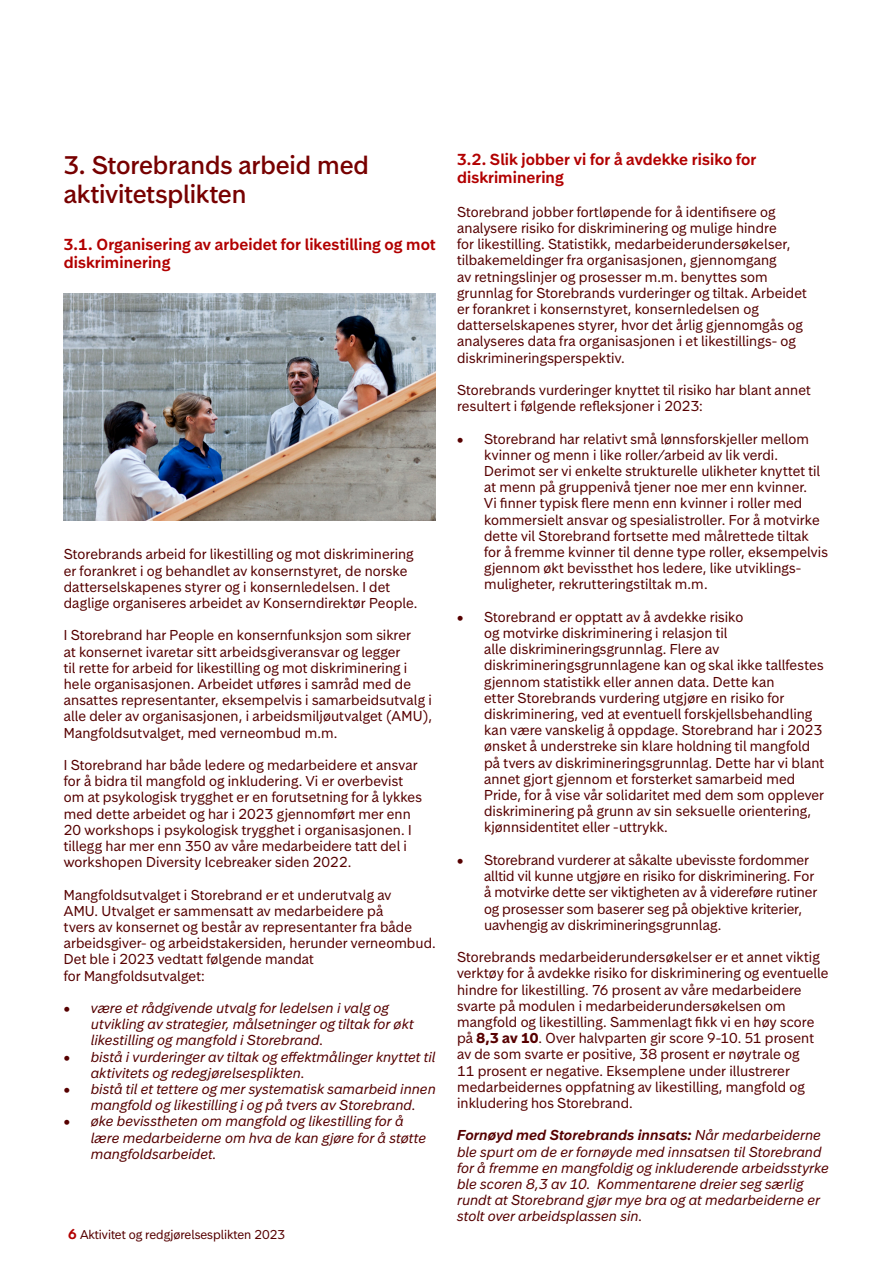
<style>
.page{position:relative;width:893px;height:1263px;background:#fff}
.page>*{position:absolute;margin:0;border:0;box-sizing:border-box;transform-origin:0 0}
.Body_text_extra_dark_red_-_9pt{font:500 24px/28.8px "Storebrand Text";letter-spacing:-.005em;color:#700}
.Sub1_body_text_red_-_10pt{font:600 15px/18px "Storebrand Text";letter-spacing:.005em;color:#b20000}
.Body_text_extra_dark_red_-_9pt-2{font:13.5px/16.2px "Storebrand Text";letter-spacing:.005em;color:#560000}
.Body_text_extra_dark_red_-_9pt-3{font:italic 13.5px/16.2px "Storebrand Text";letter-spacing:.005em;color:#560000}
.Sub1_body_text_red_-_10pt-2{font:13.5px/16.2px "Storebrand Text";letter-spacing:.005em;color:#560000}
.t1{font:12px "Storebrand Text";color:#560000}
.s1{font-weight:600;font-size:13.5px;color:#b20000}
.s2{font-weight:700}
.s3{font-weight:600}
</style>
<div class="page">
<img style="left:64px;top:293px;width:372px;height:228px">
<p class="Body_text_extra_dark_red_-_9pt" style="left:64px;top:150px;width:307px">3. Storebrands arbeid med aktivitetsplikten</p>
<p class="Sub1_body_text_red_-_10pt" style="left:64px;top:235px;width:373px">3.1. Organisering av arbeidet for likestilling og mot diskriminering</p>
<p class="Sub1_body_text_red_-_10pt-2" style="left:64px;top:546px;width:355px">Storebrands arbeid for likestilling og mot diskriminering er forankret i og behandlet av konsernstyret, de norske datterselskapenes styrer og i konsernledelsen. I det daglige organiseres arbeidet av Konserndirektør People.</p>
<p class="Body_text_extra_dark_red_-_9pt-2" style="left:64px;top:627px;width:370px">I Storebrand har People en konsernfunksjon som sikrer<br>at konsernet ivaretar sitt arbeidsgiveransvar og legger<br>til rette for arbeid for likestilling og mot diskriminering i hele organisasjonen. Arbeidet utføres i samråd med de ansattes representanter, eksempelvis i samarbeidsutvalg i alle deler av organisasjonen, i arbeidsmiljøutvalget (AMU), Mangfoldsutvalget, med verneombud m.m.</p>
<p class="Body_text_extra_dark_red_-_9pt-2" style="left:64px;top:757px;width:360px">I Storebrand har både ledere og medarbeidere et ansvar for å bidra til mangfold og inkludering. Vi er overbevist om at psykologisk trygghet er en forutsetning for å lykkes med dette arbeidet og har i 2023 gjennomført mer enn 20 workshops i psykologisk trygghet i organisasjonen. I tillegg har mer enn 350 av våre medarbeidere tatt del i workshopen Diversity Icebreaker siden 2022.</p>
<p class="Body_text_extra_dark_red_-_9pt-2" style="left:64px;top:886px;width:374px">Mangfoldsutvalget i Storebrand er et underutvalg av<br>AMU. Utvalget er sammensatt av medarbeidere på<br>tvers av konsernet og består av representanter fra både arbeidsgiver- og arbeidstakersiden, herunder verneombud.<br>Det ble i 2023 vedtatt følgende mandat<br>for Mangfoldsutvalget:</p>
<p class="Body_text_extra_dark_red_-_9pt-3" style="left:91px;top:1000px;width:324px;text-indent:-27px">• være et rådgivende utvalg for ledelsen i valg og utvikling av strategier, målsetninger og tiltak for økt likestilling og mangfold i Storebrand.</p>
<p class="Body_text_extra_dark_red_-_9pt-3" style="left:91px;top:1048px;width:346px;text-indent:-27px">• bistå i vurderinger av tiltak og effektmålinger knyttet til aktivitets og redegjørelsesplikten.</p>
<p class="Body_text_extra_dark_red_-_9pt-3" style="left:64px;top:1081px;width:374px;text-align:center">• bistå til et tettere og mer systematisk samarbeid innen mangfold og likestilling i og på tvers av Storebrand.</p>
<p class="Body_text_extra_dark_red_-_9pt-3" style="left:91px;top:1113px;width:337px;text-indent:-27px">• øke bevisstheten om mangfold og likestilling for å lære medarbeiderne om hva de kan gjøre for å støtte mangfoldsarbeidet.</p>
<p class="t1" style="left:68px;top:1226px;width:219px"><span class="s1">6</span> Aktivitet og redgjørelsesplikten 2023</p>
<p class="Sub1_body_text_red_-_10pt" style="left:457px;top:150px;width:301px">3.2. Slik jobber vi for å avdekke risiko for diskriminering</p>
<p class="Body_text_extra_dark_red_-_9pt-2" style="left:457px;top:204px;width:351px">Storebrand jobber fortløpende for å identifisere og analysere risiko for diskriminering og mulige hindre<br>for likestilling. Statistikk, medarbeiderundersøkelser, tilbakemeldinger fra organisasjonen, gjennomgang<br>av retningslinjer og prosesser m.m. benyttes som grunnlag for Storebrands vurderinger og tiltak. Arbeidet er forankret i konsernstyret, konsernledelsen og datterselskapenes styrer, hvor det årlig gjennomgås og analyseres data fra organisasjonen i et likestillings- og diskrimineringsperspektiv.</p>
<p class="Body_text_extra_dark_red_-_9pt-2" style="left:457px;top:382px;width:355px">Storebrands vurderinger knyttet til risiko har blant annet resultert i følgende refleksjoner i 2023:</p>
<p class="Body_text_extra_dark_red_-_9pt-2" style="left:484px;top:430px;width:345px;text-indent:-27px">• Storebrand har relativt små lønnsforskjeller mellom kvinner og menn i like roller/arbeid av lik verdi.<br>Derimot ser vi enkelte strukturelle ulikheter knyttet til at menn på gruppenivå tjener noe mer enn kvinner.<br>Vi finner typisk flere menn enn kvinner i roller med kommersielt ansvar og spesialistroller. For å motvirke dette vil Storebrand fortsette med målrettede tiltak for å fremme kvinner til denne type roller, eksempelvis gjennom økt bevissthet hos ledere, like utviklings&shy;muligheter, rekrutteringstiltak m.m.</p>
<p class="Body_text_extra_dark_red_-_9pt-2" style="left:484px;top:609px;width:342px;text-indent:-27px">• Storebrand er opptatt av å avdekke risiko<br>og motvirke diskriminering i relasjon til<br>alle diskrimineringsgrunnlag. Flere av diskrimineringsgrunnlagene kan og skal ikke tallfestes gjennom statistikk eller annen data. Dette kan<br>etter Storebrands vurdering utgjøre en risiko for diskriminering, ved at eventuell forskjellsbehandling kan være vanskelig å oppdage. Storebrand har i 2023 ønsket å understreke sin klare holdning til mangfold på tvers av diskrimineringsgrunnlag. Dette har vi blant annet gjort gjennom et forsterket samarbeid med Pride, for å vise vår solidaritet med dem som opplever diskriminering på grunn av sin seksuelle orientering, kjønnsidentitet eller -uttrykk.</p>
<p class="Body_text_extra_dark_red_-_9pt-2" style="left:484px;top:852px;width:335px;text-indent:-27px">• Storebrand vurderer at såkalte ubevisste fordommer alltid vil kunne utgjøre en risiko for diskriminering. For å motvirke dette ser viktigheten av å videreføre rutiner og prosesser som baserer seg på objektive kriterier, uavhengig av diskrimineringsgrunnlag.</p>
<p class="Body_text_extra_dark_red_-_9pt-2" style="left:457px;top:949px;width:373px">Storebrands medarbeiderundersøkelser er et annet viktig verktøy for å avdekke risiko for diskriminering og eventuelle hindre for likestilling. 76 prosent av våre medarbeidere svarte på modulen i medarbeiderundersøkelsen om mangfold og likestilling. Sammenlagt fikk vi en høy score på <span class="s2">8,3 av 10</span>. Over halvparten gir score 9-10. 51 prosent av de som svarte er positive, 38 prosent er nøytrale og<br>11 prosent er negative. Eksemplene under illustrerer medarbeidernes oppfatning av likestilling, mangfold og inkludering hos Storebrand.</p>
<p class="Body_text_extra_dark_red_-_9pt-3" style="left:457px;top:1127px;width:373px"><span class="s3">Fornøyd med Storebrands innsats:</span> Når medarbeiderne ble spurt om de er fornøyde med innsatsen til Storebrand for å fremme en mangfoldig og inkluderende arbeidsstyrke ble scoren 8,3 av 10. Kommentarene dreier seg særlig rundt at Storebrand gjør mye bra og at medarbeiderne er stolt over arbeidsplassen sin.</p>
</div>
